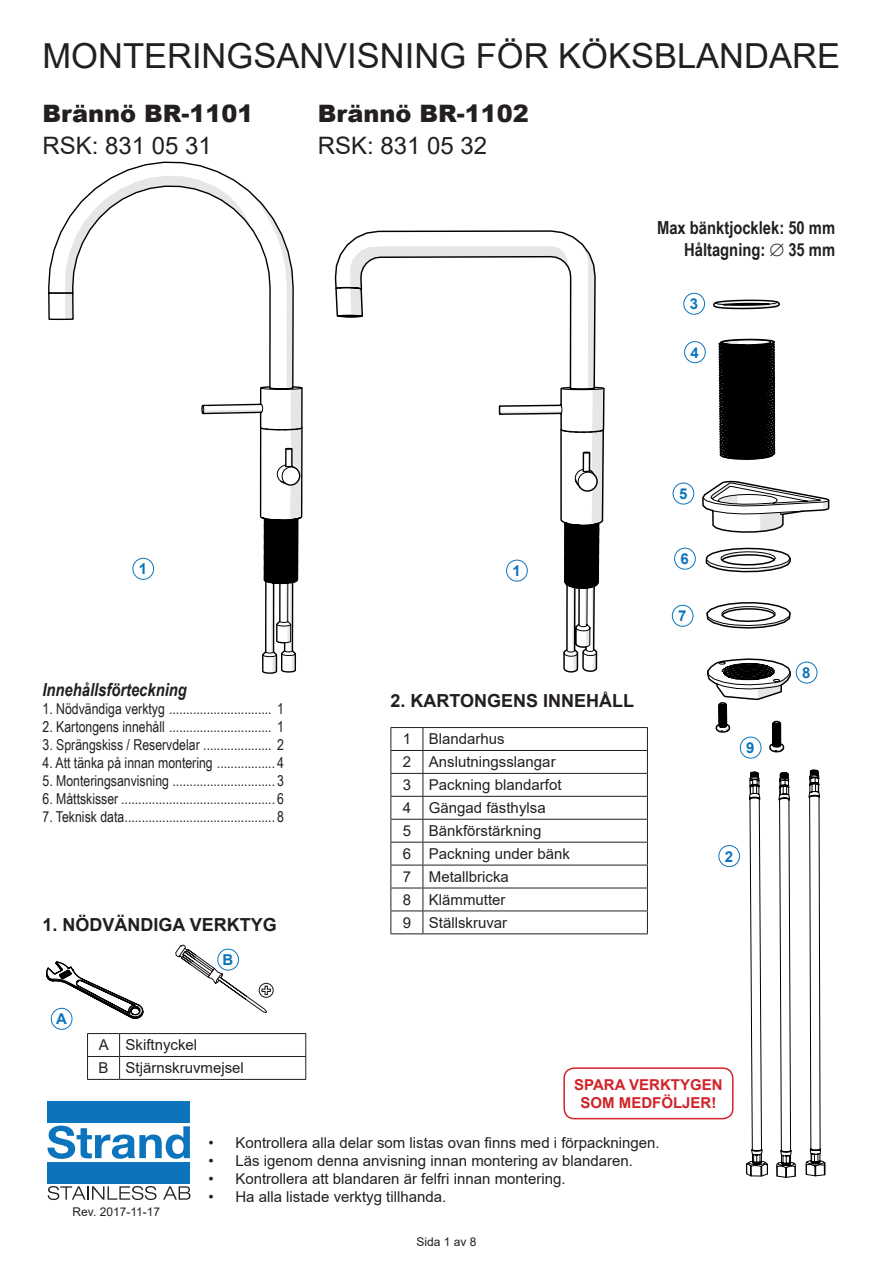
<style>
.page{position:relative;width:893px;height:1263px;background:#fff}
.page>*{position:absolute;margin:0;border:0;box-sizing:border-box;transform-origin:0 0}
.Monteringsanvisning{font:34.5px "Arial";color:#231f20}
.Produktnamn_header{font:900 24px "Arial";color:#231f20}
.RSK{font:24px "Arial";color:#231f20}
.Stycke_header_numrer{font:700 18px "Arial";color:#231f20}
.t1{font:700 18px "Arial Narrow";color:#231f20}
.t2{font:italic 700 18px "Arial Narrow";color:#231f20}
.Innehållsförteckning{font:15px "Arial Narrow";color:#231f20}
.Spareparts_text{font:15px "Arial";color:#231f20}
.t3{font:700 15px/18px "Arial";color:#d1232a;text-align:center}
.t4{font:700 15px "Arial";color:#0c74bc}
.Revision{font:12px "Arial";color:#231f20}
.Sidnummer{font:12px "Arial";color:#231f20}
</style>
<div class="page">
<hr style="left:390px;top:727px;width:33px;height:1px;background:#231f20">
<hr style="left:423px;top:727px;width:225px;height:1px;background:#231f20">
<hr style="left:390px;top:750px;width:33px;height:1px;background:#231f20">
<hr style="left:423px;top:750px;width:225px;height:1px;background:#231f20">
<hr style="left:390px;top:773px;width:33px;height:1px;background:#231f20">
<hr style="left:423px;top:773px;width:225px;height:1px;background:#231f20">
<hr style="left:390px;top:796px;width:33px;height:1px;background:#231f20">
<hr style="left:423px;top:796px;width:225px;height:1px;background:#231f20">
<hr style="left:390px;top:819px;width:33px;height:1px;background:#231f20">
<hr style="left:423px;top:819px;width:225px;height:1px;background:#231f20">
<hr style="left:390px;top:842px;width:33px;height:1px;background:#231f20">
<hr style="left:423px;top:842px;width:225px;height:1px;background:#231f20">
<hr style="left:390px;top:865px;width:33px;height:1px;background:#231f20">
<hr style="left:423px;top:865px;width:225px;height:1px;background:#231f20">
<hr style="left:390px;top:888px;width:33px;height:1px;background:#231f20">
<hr style="left:423px;top:888px;width:225px;height:1px;background:#231f20">
<hr style="left:390px;top:910px;width:33px;height:1px;background:#231f20">
<svg style="left:390px;top:728px;width:1px;height:205px"></svg>
<hr style="left:423px;top:910px;width:225px;height:1px;background:#231f20">
<svg style="left:423px;top:728px;width:1px;height:205px"></svg>
<svg style="left:647px;top:728px;width:1px;height:205px"></svg>
<hr style="left:390px;top:933px;width:33px;height:1px;background:#231f20">
<hr style="left:423px;top:933px;width:225px;height:1px;background:#231f20">
<div style="left:718px;top:845px;width:22px;height:22px;border:1px solid #0c74bc;border-radius:50%"></div>
<div style="left:683px;top:293px;width:22px;height:22px;border:1px solid #0c74bc;border-radius:50%"></div>
<div style="left:684px;top:341px;width:22px;height:22px;border:1px solid #0c74bc;border-radius:50%"></div>
<div style="left:673px;top:483px;width:21px;height:21px;border:1px solid #0c74bc;border-radius:50%"></div>
<div style="left:674px;top:548px;width:22px;height:21px;border:1px solid #0c74bc;border-radius:50%"></div>
<div style="left:672px;top:605px;width:21px;height:22px;border:1px solid #0c74bc;border-radius:50%"></div>
<div style="left:796px;top:662px;width:21px;height:21px;border:1px solid #0c74bc;border-radius:50%"></div>
<div style="left:740px;top:737px;width:21px;height:21px;border:1px solid #0c74bc;border-radius:50%"></div>
<div style="left:51px;top:1008px;width:21px;height:22px;border:1px solid #0c74bc;border-radius:50%"></div>
<svg style="left:46px;top:961px;width:98px;height:58px"></svg>
<svg style="left:175px;top:944px;width:99px;height:69px"></svg>
<hr style="left:87px;top:1033px;width:33px;height:1px;background:#231f20">
<hr style="left:120px;top:1033px;width:186px;height:1px;background:#231f20">
<hr style="left:87px;top:1056px;width:33px;height:1px;background:#231f20">
<svg style="left:87px;top:1034px;width:1px;height:45px"></svg>
<hr style="left:120px;top:1056px;width:186px;height:1px;background:#231f20">
<svg style="left:119px;top:1034px;width:1px;height:45px"></svg>
<svg style="left:305px;top:1034px;width:1px;height:45px"></svg>
<hr style="left:87px;top:1079px;width:33px;height:1px;background:#231f20">
<hr style="left:120px;top:1079px;width:186px;height:1px;background:#231f20">
<div style="left:563px;top:1067px;width:171px;height:52px;border:2px solid #d1232a;border-radius:10px"></div>
<svg style="left:48px;top:161px;width:246px;height:414px"></svg>
<svg style="left:201px;top:385px;width:102px;height:289px"></svg>
<svg style="left:334px;top:230px;width:271px;height:443px"></svg>
<svg style="left:702px;top:480px;width:128px;height:53px"></svg>
<svg style="left:718px;top:338px;width:58px;height:122px"></svg>
<svg style="left:705px;top:547px;width:86px;height:26px"></svg>
<svg style="left:713px;top:299px;width:67px;height:11px"></svg>
<svg style="left:706px;top:602px;width:85px;height:27px"></svg>
<svg style="left:707px;top:658px;width:89px;height:95px"></svg>
<svg style="left:776px;top:772px;width:20px;height:406px"></svg>
<svg style="left:805px;top:769px;width:21px;height:408px"></svg>
<svg style="left:746px;top:771px;width:22px;height:406px"></svg>
<div style="left:47px;top:1102px;width:143px;height:21px;background:#0c74bc"></div>
<div style="left:47px;top:1162px;width:143px;height:21px;background:#0c74bc"></div>
<svg style="left:47px;top:1125px;width:143px;height:34px"></svg>
<svg style="left:48px;top:1186px;width:108px;height:14px"></svg>
<svg style="left:163px;top:1186px;width:27px;height:14px"></svg>
<p class="Monteringsanvisning" style="left:43px;top:32px;width:799px">MONTERINGSANVISNING FÖR KÖKSBLANDARE</p>
<p class="Produktnamn_header" style="left:43px;top:96px;width:213px">Brännö BR-1101</p>
<p class="Produktnamn_header" style="left:318px;top:96px;width:213px">Brännö BR-1102</p>
<p class="RSK" style="left:43px;top:129px;width:171px">RSK: 831 05 31</p>
<p class="RSK" style="left:318px;top:129px;width:171px">RSK: 831 05 32</p>
<p class="t1" style="left:657px;top:214px;width:180px">Max bänktjocklek: 50 mm</p>
<p class="t1" style="left:684px;top:236px;width:152px">Håltagning: ∅ 35 mm</p>
<p class="t4" style="left:690px;top:293px;width:10px">3</p>
<p class="t4" style="left:690px;top:342px;width:10px">4</p>
<p class="t4" style="left:139px;top:558px;width:10px">1</p>
<p class="t4" style="left:512px;top:560px;width:10px">1</p>
<p class="t4" style="left:679px;top:483px;width:10px">5</p>
<p class="t4" style="left:680px;top:548px;width:10px">6</p>
<p class="t4" style="left:678px;top:605px;width:10px">7</p>
<p class="t2" style="left:43px;top:676px;width:146px">Innehållsförteckning</p>
<p class="Innehållsförteckning" style="left:43px;top:697px;width:243px">1. Nödvändiga verktyg .............................. 1</p>
<p class="Innehållsförteckning" style="left:43px;top:715px;width:243px">2. Kartongens innehåll .............................. 1</p>
<p class="Innehållsförteckning" style="left:43px;top:733px;width:243px">3. Sprängskiss / Reservdelar .................... 2</p>
<p class="Innehållsförteckning" style="left:43px;top:751px;width:243px">4. Att tänka på innan montering ................. 4</p>
<p class="Innehållsförteckning" style="left:43px;top:769px;width:243px">5. Monteringsanvisning .............................. 3</p>
<p class="Innehållsförteckning" style="left:43px;top:787px;width:243px">6. Måttskisser ............................................. 6</p>
<p class="Innehållsförteckning" style="left:43px;top:805px;width:243px">7. Teknisk data............................................ 8</p>
<p class="Stycke_header_numrer" style="left:43px;top:911px;width:236px">1. NÖDVÄNDIGA VERKTYG</p>
<p class="t4" style="left:222px;top:949px;width:12px">B</p>
<p class="Stycke_header_numrer" style="left:390px;top:688px;width:245px">2. KARTONGENS INNEHÅLL</p>
<p class="Spareparts_text" style="left:403px;top:729px;width:10px">1</p>
<p class="Spareparts_text" style="left:429px;top:729px;width:77px">Blandarhus</p>
<p class="Spareparts_text" style="left:403px;top:752px;width:10px">2</p>
<p class="Spareparts_text" style="left:429px;top:752px;width:128px">Anslutningsslangar</p>
<p class="Spareparts_text" style="left:403px;top:775px;width:10px">3</p>
<p class="Spareparts_text" style="left:429px;top:775px;width:134px">Packning blandarfot</p>
<p class="Spareparts_text" style="left:403px;top:798px;width:10px">4</p>
<p class="Spareparts_text" style="left:429px;top:798px;width:118px">Gängad fästhylsa</p>
<p class="Spareparts_text" style="left:403px;top:820px;width:10px">5</p>
<p class="Spareparts_text" style="left:429px;top:820px;width:114px">Bänkförstärkning</p>
<p class="Spareparts_text" style="left:403px;top:843px;width:10px">6</p>
<p class="Spareparts_text" style="left:429px;top:843px;width:142px">Packning under bänk</p>
<p class="Spareparts_text" style="left:403px;top:866px;width:10px">7</p>
<p class="Spareparts_text" style="left:429px;top:866px;width:82px">Metallbricka</p>
<p class="Spareparts_text" style="left:403px;top:889px;width:10px">8</p>
<p class="Spareparts_text" style="left:429px;top:889px;width:78px">Klämmutter</p>
<p class="Spareparts_text" style="left:403px;top:912px;width:10px">9</p>
<p class="Spareparts_text" style="left:429px;top:912px;width:80px">Ställskruvar</p>
<p class="t4" style="left:746px;top:737px;width:10px">9</p>
<p class="t4" style="left:725px;top:846px;width:10px">2</p>
<p class="t4" style="left:56px;top:1008px;width:12px">A</p>
<p class="Spareparts_text" style="left:99px;top:1035px;width:12px">A</p>
<p class="Spareparts_text" style="left:126px;top:1035px;width:73px">Skiftnyckel</p>
<p class="Spareparts_text" style="left:99px;top:1058px;width:12px">B</p>
<p class="Spareparts_text" style="left:126px;top:1058px;width:120px">Stjärnskruvmejsel</p>
<p class="t3" style="left:574px;top:1076px;width:150px">SPARA VERKTYGEN<br>SOM MEDFÖLJER!</p>
<p class="Spareparts_text" style="left:208px;top:1132px;width:453px">• Kontrollera alla delar som listas ovan finns med i förpackningen.</p>
<p class="Spareparts_text" style="left:208px;top:1150px;width:426px">• Läs igenom denna anvisning innan montering av blandaren.</p>
<p class="Spareparts_text" style="left:208px;top:1168px;width:359px">• Kontrollera att blandaren är felfri innan montering.</p>
<p class="Spareparts_text" style="left:208px;top:1186px;width:239px">• Ha alla listade verktyg tillhanda.</p>
<p class="Revision" style="left:73px;top:1204px;width:89px">Rev. 2017-11-17</p>
<p class="Sidnummer" style="left:416px;top:1233px;width:62px">Sida 1 av 8</p>
<p class="t4" style="left:802px;top:662px;width:10px">8</p>
</div>
